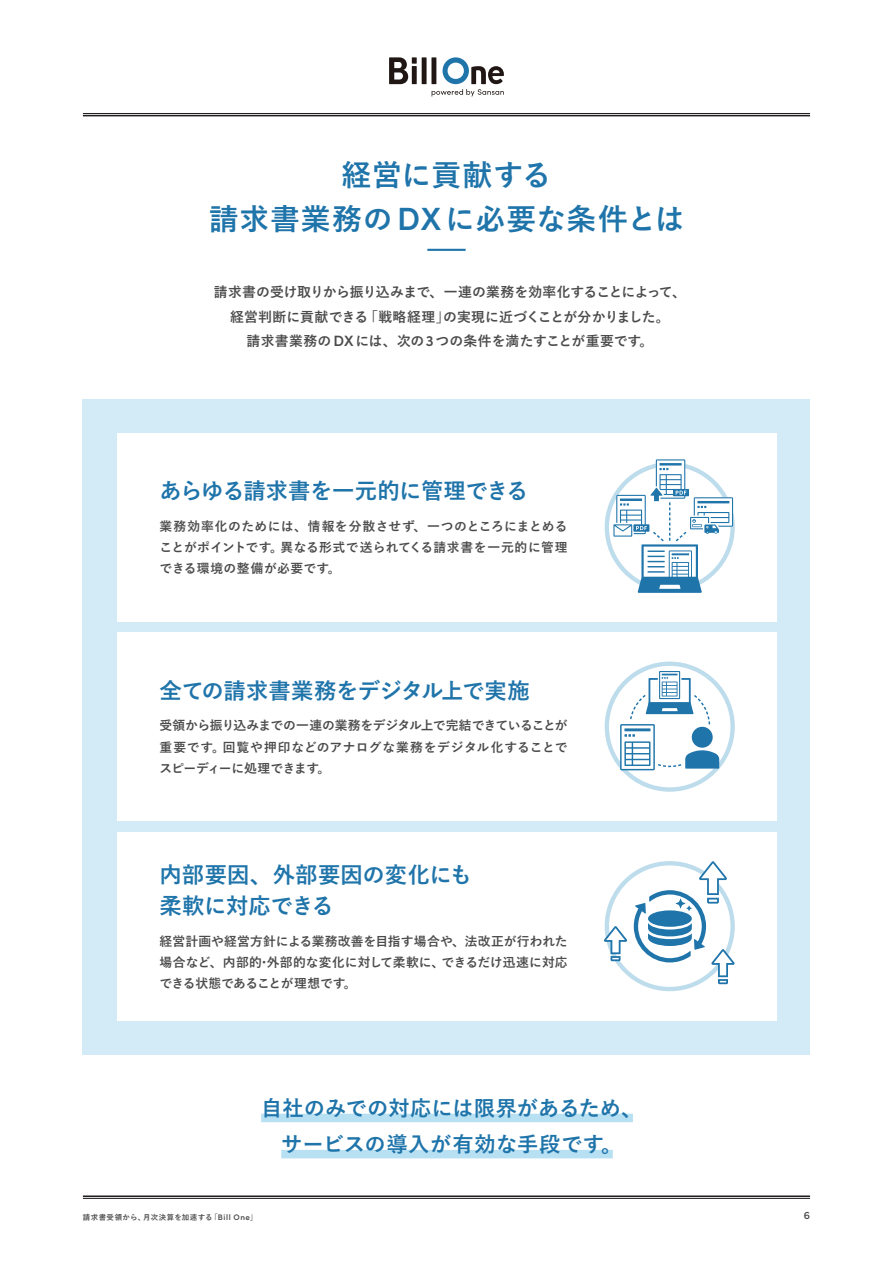
<style>
.page{position:relative;width:893px;height:1263px;background:#fff}
.page>*{position:absolute;margin:0;border:0;box-sizing:border-box;transform-origin:0 0}
.t1{font:700 29.7px/44.7px "Yu Go";letter-spacing:.03em;color:#1f74aa;text-align:center}
.t2{font:700 22.35px/32px "Yu Go";letter-spacing:-.01em;color:#1f74aa}
.t3{font:700 21.3px/36.2px "Yu Go";letter-spacing:.005em;color:#1f74aa;text-align:center}
.t4{font:700 13.8px/24.5px "Yu Go";color:#4c4b4c;text-align:center}
.t5{font:700 12.75px/21.3px "Yu Go";letter-spacing:.015em;color:#4c4b4c;text-align:justify}
.t6{font:700 11.7px "Texta";color:#4c4b4c}
.t7{font:700 7.5px "Yu Go";letter-spacing:.06em;color:#4c4b4c}
.s1{font-family:"Sofia Pro";font-weight:600;font-size:32.1px}
.s2{font-family:"Sofia Pro";font-weight:600;font-size:14.85px}
.s3{font-family:"Sofia Pro";font-weight:600;font-size:8.1px}
</style>
<div class="page">
<div style="left:422px;top:57px;width:5px;height:27px;background:#201714"></div>
<div style="left:431px;top:57px;width:5px;height:27px;background:#928e8c"></div>
<svg style="left:389px;top:57px;width:28px;height:27px"></svg>
<svg style="left:432px;top:57px;width:72px;height:40px"></svg>
<hr style="left:83px;top:113px;width:727px;height:1px;background:#231f20">
<hr style="left:83px;top:115px;width:727px;height:1px;background:#231f20">
<hr style="left:83px;top:1195px;width:727px;height:2px;background:#231f20">
<hr style="left:83px;top:1198px;width:727px;height:1px;background:#231f20">
<div style="left:83px;top:399px;width:727px;height:655px;background:#d2ebf7"></div>
<div style="left:117px;top:433px;width:659px;height:188px;background:#fff"></div>
<div style="left:117px;top:632px;width:659px;height:189px;background:#fff"></div>
<div style="left:117px;top:832px;width:659px;height:188px;background:#fff"></div>
<hr style="left:427px;top:249px;width:39px;height:2px;background:#1f74aa">
<div style="left:261px;top:1114px;width:372px;height:8px;background:#b7e0f3"></div>
<div style="left:281px;top:1150px;width:332px;height:8px;background:#b7e0f3"></div>
<svg style="left:605px;top:459px;width:130px;height:134px"></svg>
<svg style="left:605px;top:662px;width:130px;height:130px"></svg>
<svg style="left:604px;top:861px;width:131px;height:130px"></svg>
<h1 class="t1" style="left:209px;top:153px;width:477px">経営に貢献する<br>請求書業務の<span class="s1">DX</span>に必要な条件とは</h1>
<p class="t4" style="left:214px;top:280px;width:474px">請求書の受け取りから振り込みまで、一連の業務を効率化することによって、経営判断に貢献できる「戦略経理」の実現に近づくことが分かりました。<br>請求書業務の<span class="s2">DX</span>には、次の<span class="s2">3</span>つの条件を満たすことが重要です。</p>
<h2 class="t2" style="left:159px;top:476px;width:371px">あらゆる請求書を一元的に管理できる</h2>
<p class="t5" style="left:159px;top:516px;width:410px">業務効率化のためには、情報を分散させず、一つのところにまとめることがポイントです。異なる形式で送られてくる請求書を一元的に管理できる環境の整備が必要です。</p>
<h2 class="t2" style="left:159px;top:675px;width:372px">全ての請求書業務をデジタル上で実施</h2>
<p class="t5" style="left:159px;top:715px;width:410px">受領から振り込みまでの一連の業務をデジタル上で完結できていることが重要です。回覧や押印などのアナログな業務をデジタル化することでスピーディーに処理できます。</p>
<h2 class="t2" style="left:159px;top:859px;width:314px">内部要因、外部要因の変化にも柔軟に対応できる</h2>
<p class="t5" style="left:159px;top:931px;width:410px">経営計画や経営方針による業務改善を目指す場合や、法改正が行われた場合など、内部的・外部的な変化に対して柔軟に、できるだけ迅速に対応できる状態であることが理想です。</p>
<h3 class="t3" style="left:261px;top:1090px;width:383px">自社のみでの対応には限界があるため、サービスの導入が有効な手段です。</h3>
<p class="t7" style="left:83px;top:1212px;width:176px">請求書受領から、月次決算を加速する「<span class="s3">Bill One</span>」</p>
<p class="t6" style="left:804px;top:1209px;width:8px">6</p>
</div>
